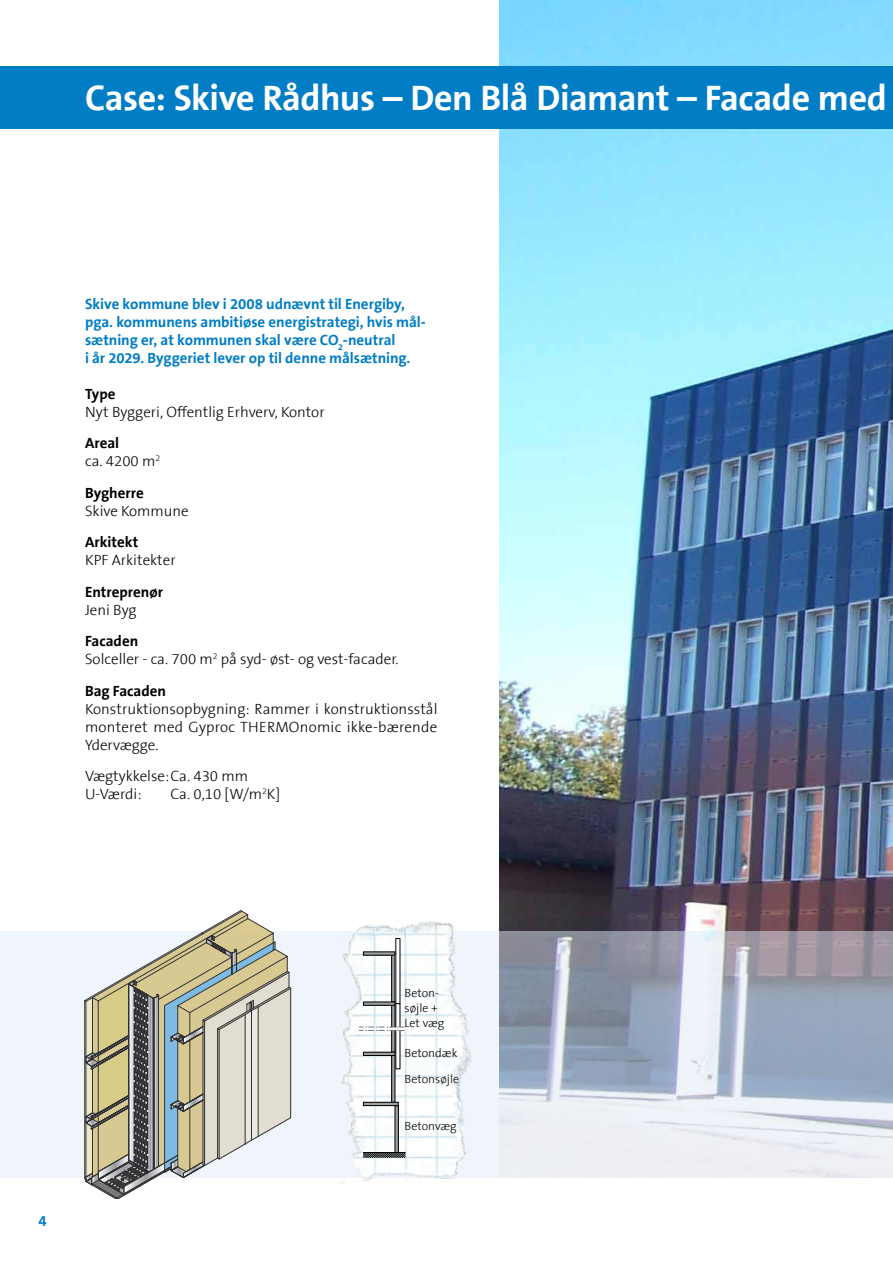
<style>
.page{position:relative;width:893px;height:1263px;background:#fff}
.page>*{position:absolute;margin:0;border:0;box-sizing:border-box;transform-origin:0 0}
.t1{font:700 36px "The Sans B7";letter-spacing:-.015em;color:#fff}
.t2{font:300 15px/18px "The Sans B3";color:#000;text-align:justify}
.t3{font:700 15px/18px "The Sans B7";letter-spacing:-.005em;color:#007dc5}
.t4{font:700 15px "The Sans B7";color:#000}
.t5{font:300 12px/15px "The Sans B3";color:#000}
</style>
<div class="page">
<img style="left:500px;top:0;width:393px;height:932px">
<svg style="left:0;top:932px;width:893px;height:246px"></svg>
<div style="left:0;top:66px;width:893px;height:63px;background:#007dc5"></div>
<img style="left:324px;top:921px;width:154px;height:263px">
<div style="left:395px;top:1105px;width:4px;height:48px;border:1px solid #000"></div>
<div style="left:391px;top:1055px;width:4px;height:47px;border:1px solid #000"></div>
<svg style="left:391px;top:1031px;width:4px;height:21px"></svg>
<svg style="left:391px;top:1005px;width:4px;height:22px"></svg>
<div style="left:391px;top:955px;width:4px;height:47px;border:1px solid #000"></div>
<svg style="left:363px;top:1152px;width:43px;height:6px"></svg>
<hr style="left:363px;top:1152px;width:42px;height:1px;background:#000">
<div style="left:363px;top:1102px;width:36px;height:4px;border:1px solid #000"></div>
<div style="left:363px;top:1052px;width:32px;height:4px;border:1px solid #000"></div>
<svg style="left:396px;top:1003px;width:4px;height:24px"></svg>
<svg style="left:396px;top:1031px;width:4px;height:38px"></svg>
<svg style="left:359px;top:1027px;width:45px;height:4px"></svg>
<svg style="left:84px;top:910px;width:207px;height:288px"></svg>
<h1 class="t1" style="left:85px;top:79px;width:803px">Case: Skive Rådhus – Den Blå Diamant – Facade med</h1>
<p class="t3" style="left:85px;top:295px;width:342px">Skive kommune blev i 2008 udnævnt til Energiby, pga. kommunens ambitiøse energistrategi, hvis mål&shy;sætning er, at kommunen skal være CO<sub>2</sub>-neutral<br>i år 2029. Byggeriet lever op til denne målsætning.</p>
<p class="t4" style="left:85px;top:386px;width:32px">Type</p>
<p class="t2" style="left:85px;top:403px;width:241px">Nyt Byggeri, Offentlig Erhverv, Kontor</p>
<p class="t4" style="left:85px;top:435px;width:36px">Areal</p>
<p class="t2" style="left:85px;top:453px;width:77px">ca. 4200 m<sup>2</sup></p>
<p class="t4" style="left:85px;top:485px;width:60px">Bygherre</p>
<p class="t2" style="left:85px;top:502px;width:105px">Skive Kommune</p>
<p class="t4" style="left:85px;top:534px;width:55px">Arkitekt</p>
<p class="t2" style="left:85px;top:552px;width:92px">KPF Arkitekter</p>
<p class="t4" style="left:85px;top:584px;width:80px">Entreprenør</p>
<p class="t2" style="left:85px;top:601px;width:53px">Jeni Byg</p>
<p class="t4" style="left:85px;top:633px;width:55px">Facaden</p>
<p class="t2" style="left:85px;top:651px;width:315px">Solceller - ca. 700 m<sup>2</sup> på syd- øst- og vest-facader.</p>
<p class="t4" style="left:85px;top:683px;width:83px">Bag Facaden</p>
<p class="t2" style="left:85px;top:700px;width:354px">Konstruktionsopbygning: Rammer i konstruktionsstål monteret med Gyproc THERMOnomic ikke-bærende Ydervægge.</p>
<p class="t2" style="left:85px;top:768px;width:165px">Vægtykkelse: Ca. 430 mm<br>U-Værdi:</p>
<p class="t2" style="left:171px;top:786px;width:111px">Ca. 0,10 [W/m<sup>2</sup>K]</p>
<p class="t3" style="left:38px;top:1212px;width:10px">4</p>
<p class="t5" style="left:405px;top:985px;width:41px">Beton&shy;søjle +<br>Let væg</p>
<p class="t5" style="left:405px;top:1040px;width:56px;line-height:26.4px">Betondæk<br>Betonsøjle</p>
<p class="t5" style="left:405px;top:1118px;width:54px">Betonvæg</p>
</div>
